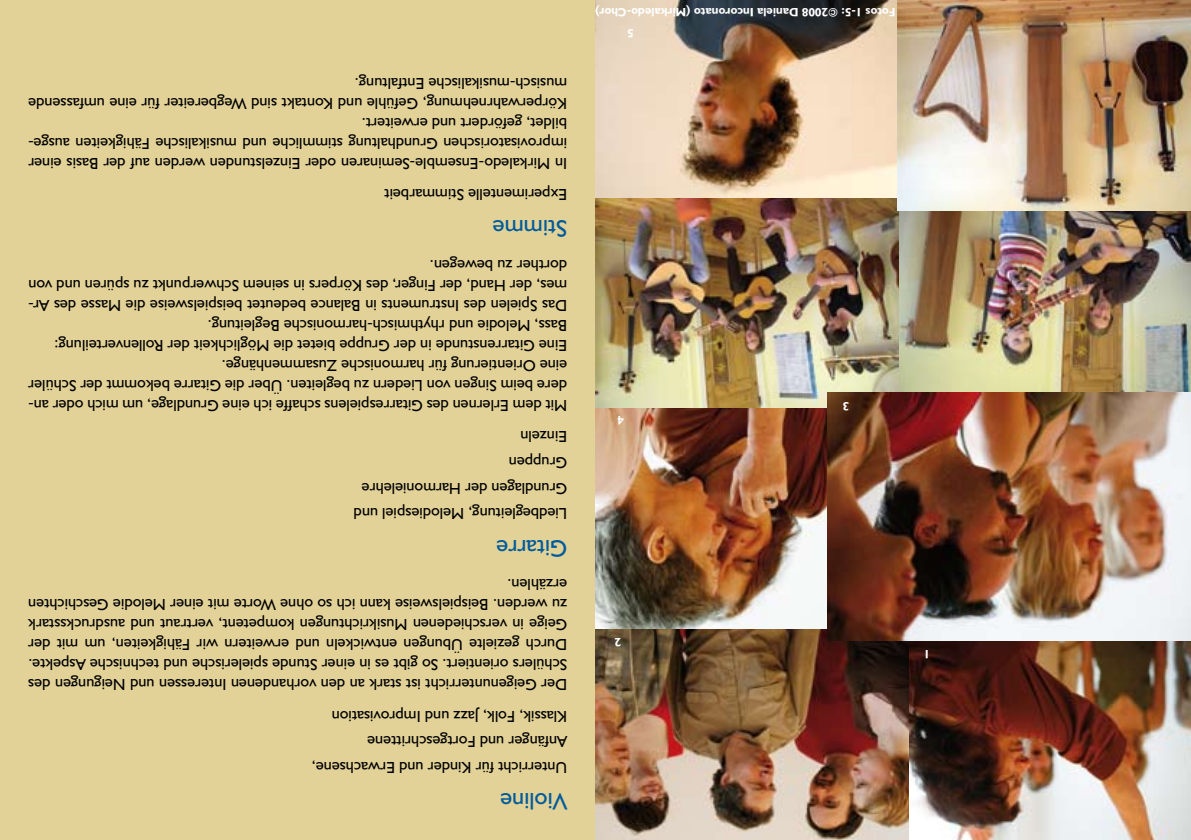
<style>
.page{position:relative;width:1191px;height:840px;background:#fff}
.page>*{position:absolute;margin:0;border:0;box-sizing:border-box;transform-origin:0 0}
.t1{font:24px "Humanist 521 BT";letter-spacing:.005em;color:#005b9b}
.t2{font:16px/20px "Humanist 521 BT";letter-spacing:.005em;color:#000}
.t3{font:700 12px "Humanist 521 BT";letter-spacing:.005em;color:#fff}
</style>
<div class="page">
<img style="left:897px;top:0;width:294px;height:392px">
<div style="left:0;top:0;width:609px;height:839px;background:#e2d298"></div>
<img style="left:908px;top:640px;width:283px;height:199px">
<img style="left:595px;top:188px;width:303px;height:220px">
<img style="left:595px;top:628px;width:313px;height:211px">
<img style="left:595px;top:408px;width:232px;height:220px">
<img style="left:827px;top:392px;width:364px;height:248px">
<img style="left:595px;top:0;width:302px;height:197px">
<p class="t2" style="left:567px;top:153px;width:540px;rotate:-180deg">improvisatorischen Grundhaltung stimmliche und musikalische Fähigkeiten ausge&shy;bildet, gefördert und erweitert.<br>Körperwahrnehmung, Gefühle und Kontakt sind Wegbereiter für eine umfassende musisch-musikalische Entfaltung.</p>
<p class="t2" style="left:567px;top:210px;width:540px;line-height:31.4px;rotate:-180deg">Experimentelle Stimmarbeit<br>In Mirkaledo-Ensemble-Seminaren oder Einzelstunden werden auf der Basis einer</p>
<h1 class="t1" style="left:567px;top:243px;width:76px;rotate:-180deg">Stimme</h1>
<p class="t2" style="left:567px;top:415px;width:540px;rotate:-180deg">Mit dem Erlernen des Gitarrespielens schaffe ich eine Grundlage, um mich oder an&shy;dere beim Singen von Liedern zu begleiten. Über die Gitarre bekommt der Schüler eine Orientierung für harmonische Zusammenhänge.<br>Eine Gitarrenstunde in der Gruppe bietet die Möglichkeit der Rollenverteilung:<br>Bass, Melodie und rhythmisch-harmonische Begleitung.<br>Das Spielen des Instruments in Balance bedeutet beispielsweise die Masse des Ar&shy;mes, der Hand, der Finger, des Körpers in seinem Schwerpunkt zu spüren und von dorther zu bewegen.</p>
<p class="t2" style="left:567px;top:526px;width:215px;line-height:25.6px;rotate:-180deg">Liedbegleitung, Melodiespiel und<br>Grundlagen der Harmonielehre<br>Gruppen<br>Einzeln</p>
<h1 class="t1" style="left:567px;top:562px;width:72px;rotate:-180deg">Gitarre</h1>
<p class="t2" style="left:567px;top:694px;width:540px;text-align:justify;rotate:-180deg">Der Geigenunterricht ist stark an den vorhandenen Interessen und Neigungen des Schülers orientiert. So gibt es in einer Stunde spielerische und technische Aspekte.<br>Durch gezielte Übungen entwickeln und erweitern wir Fähigkeiten, um mit der Geige in verschiedenen Musikrichtungen kompetent, vertraut und ausdrucksstark zu werden. Beispielsweise kann ich so ohne Worte mit einer Melodie Geschichten erzählen.</p>
<p class="t2" style="left:567px;top:780px;width:257px;line-height:25.6px;rotate:-180deg">Unterricht für Kinder und Erwachsene,<br>Anfänger und Fortgeschrittene<br>Klassik, Folk, Jazz und Improvisation</p>
<h1 class="t1" style="left:567px;top:815px;width:68px;rotate:-180deg">Violine</h1>
<p class="t3" style="left:895px;top:19px;width:302px;rotate:-180deg">Fotos 1-5: ©2008 Daniela Incoronato (Mirkaledo-Chor)</p>
<p class="t3" style="left:634px;top:41px;width:8px;rotate:-180deg">5</p>
<p class="t3" style="left:624px;top:427px;width:8px;rotate:-180deg">4</p>
<p class="t3" style="left:621px;top:649px;width:8px;rotate:-180deg">2</p>
<p class="t3" style="left:849px;top:413px;width:8px;rotate:-180deg">3</p>
<p class="t3" style="left:930px;top:661px;width:8px;rotate:-180deg">1</p>
</div>
